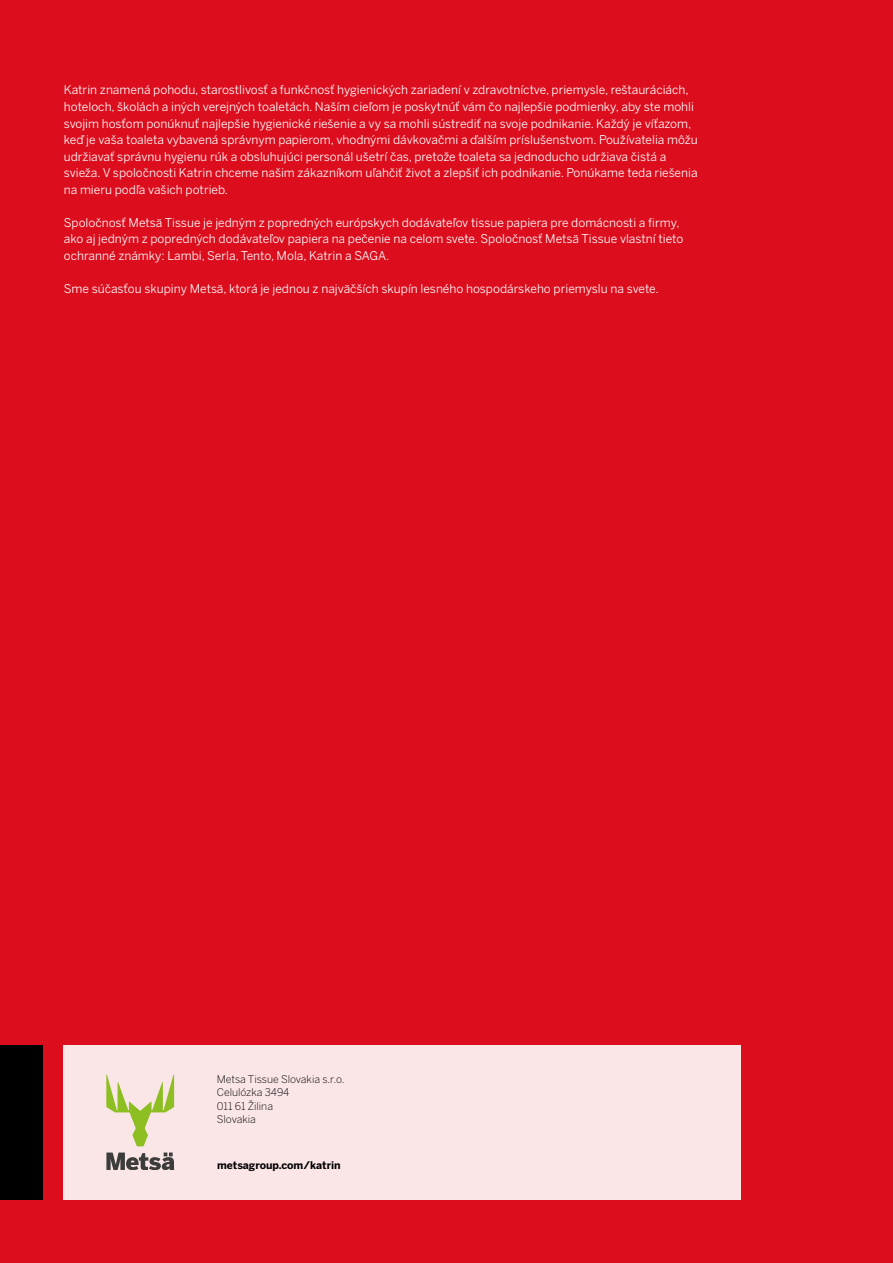
<style>
.page{position:relative;width:893px;height:1263px;background:#dc0d1d}
.page>*{position:absolute;margin:0;border:0;box-sizing:border-box;transform-origin:0 0}
.t1{font:12px/16.5px "Benton Sans";color:#fff}
.t2{font:300 10.5px/13.5px "Benton Sans";color:#000}
.t3{font:700 10.5px "Benton Sans";color:#000}
</style>
<div class="page">
<div style="left:0;top:1045px;width:43px;height:154px;background:#000"></div>
<div style="left:64px;top:1045px;width:677px;height:154px;background:#fbe6e7"></div>
<svg style="left:106px;top:1074px;width:68px;height:72px"></svg>
<svg style="left:106px;top:1152px;width:68px;height:18px"></svg>
<p class="t1" style="left:64px;top:82px;width:635px">Katrin znamená pohodu, starostlivosť a funkčnosť hygienických zariadení v zdravotníctve, priemysle, reštauráciách, hoteloch, školách a iných verejných toaletách. Naším cieľom je poskytnúť vám čo najlepšie podmienky, aby ste mohli svojim hosťom ponúknuť najlepšie hygienické riešenie a vy sa mohli sústrediť na svoje podnikanie. Každý je víťazom, keď je vaša toaleta vybavená správnym papierom, vhodnými dávkovačmi a ďalším príslušenstvom. Používatelia môžu udržiavať správnu hygienu rúk a obsluhujúci personál ušetrí čas, pretože toaleta sa jednoducho udržiava čistá a svieža. V spoločnosti Katrin chceme našim zákazníkom uľahčiť život a zlepšiť ich podnikanie. Ponúkame teda riešenia na mieru podľa vašich potrieb.</p>
<p class="t1" style="left:64px;top:214px;width:621px">Spoločnosť Metsä Tissue je jedným z popredných európskych dodávateľov tissue papiera pre domácnosti a firmy, ako aj jedným z popredných dodávateľov papiera na pečenie na celom svete. Spoločnosť Metsä Tissue vlastní tieto ochranné známky: Lambi, Serla, Tento, Mola, Katrin a SAGA.</p>
<p class="t1" style="left:64px;top:280px;width:596px">Sme súčasťou skupiny Metsä, ktorá je jednou z najväčších skupín lesného hospodárskeho priemyslu na svete.</p>
<p class="t2" style="left:217px;top:1072px;width:129px">Metsa Tissue Slovakia s.r.o.<br>Celulózka 3494<br>011 61 Žilina<br>Slovakia</p>
<p class="t3" style="left:217px;top:1158px;width:125px">metsagroup.com/katrin</p>
</div>
